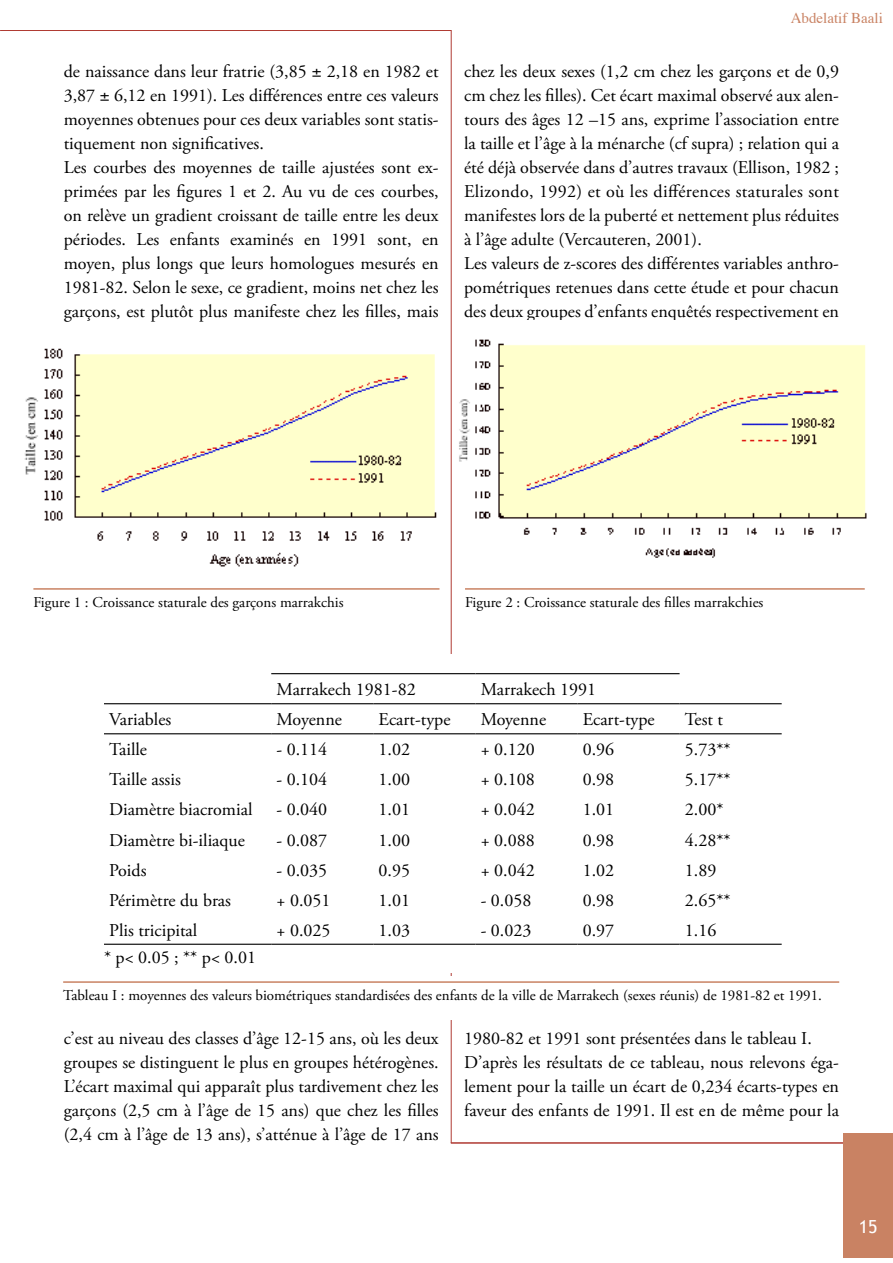
<style>
.page{position:relative;width:893px;height:1263px;background:#fff}
.page>*{position:absolute;margin:0;border:0;box-sizing:border-box;transform-origin:0 0}
.Corps_de_texte{font:18px/24px "Adobe Garamond Pro";color:#000;text-align:justify}
.t1{font:18px "Trebuchet MS";color:#fff}
.Note_de_bas_de_page{font:15px "Adobe Garamond Pro";color:#000}
.t2{font:15px "Times";color:#c98263}
</style>
<div class="page">
<hr style="left:451px;top:30px;width:1px;height:1113px;background:#b03b33">
<hr style="left:451px;top:1143px;width:394px;height:1px;background:#b03b33">
<hr style="left:451px;top:1142px;width:394px;height:1px;background:#b03b33">
<div style="left:843px;top:1133px;width:50px;height:125px;background:#c98263"></div>
<hr style="left:0;top:30px;width:452px;height:1px;background:#b03b33">
<div style="left:442px;top:976px;width:21px;height:42px;background:#fff"></div>
<div style="left:104px;top:654px;width:691px;height:319px;background:#fff"></div>
<hr style="left:271px;top:673px;width:102px;height:1px;background:#000">
<hr style="left:373px;top:673px;width:102px;height:1px;background:#000">
<hr style="left:475px;top:673px;width:102px;height:1px;background:#000">
<hr style="left:577px;top:673px;width:103px;height:1px;background:#000">
<hr style="left:104px;top:703px;width:167px;height:1px;background:#000">
<hr style="left:271px;top:703px;width:102px;height:1px;background:#000">
<hr style="left:373px;top:703px;width:102px;height:1px;background:#000">
<hr style="left:475px;top:703px;width:102px;height:1px;background:#000">
<hr style="left:577px;top:703px;width:103px;height:1px;background:#000">
<hr style="left:680px;top:703px;width:102px;height:1px;background:#000">
<hr style="left:104px;top:733px;width:167px;height:1px;background:#000">
<hr style="left:271px;top:733px;width:102px;height:1px;background:#000">
<hr style="left:373px;top:733px;width:102px;height:1px;background:#000">
<hr style="left:475px;top:733px;width:102px;height:1px;background:#000">
<hr style="left:577px;top:733px;width:103px;height:1px;background:#000">
<hr style="left:680px;top:733px;width:102px;height:1px;background:#000">
<hr style="left:104px;top:944px;width:167px;height:1px;background:#000">
<hr style="left:271px;top:944px;width:102px;height:1px;background:#000">
<hr style="left:373px;top:944px;width:102px;height:1px;background:#000">
<hr style="left:475px;top:944px;width:102px;height:1px;background:#000">
<hr style="left:577px;top:944px;width:103px;height:1px;background:#000">
<hr style="left:680px;top:944px;width:102px;height:1px;background:#000">
<hr style="left:63px;top:981px;width:776px;height:2px;background:#c98263">
<img style="left:24px;top:348px;width:413px;height:219px">
<img style="left:459px;top:339px;width:408px;height:219px">
<hr style="left:33px;top:588px;width:406px;height:2px;background:#c98263">
<hr style="left:465px;top:588px;width:400px;height:2px;background:#c98263">
<p class="Corps_de_texte" style="left:64px;top:60px;width:376px">de naissance dans leur fratrie (3,85 2,18 en 1982 et 3,87 6,12 en 1991). Les différences entre ces valeurs moyennes obtenues pour ces deux variables sont statis&shy;tiquement non significatives.</p>
<p class="Corps_de_texte" style="left:64px;top:156px;width:376px">Les courbes des moyennes de taille ajustées sont ex&shy;primées par les figures 1 et 2. Au vu de ces courbes, on relève un gradient croissant de taille entre les deux périodes. Les enfants examinés en 1991 sont, en moyen, plus longs que leurs homologues mesurés en 1981-82. Selon le sexe, ce gradient, moins net chez les garçons, est plutôt plus manifeste chez les filles, mais</p>
<p class="t2" style="left:791px;top:9px;width:94px">Abdelatif Baali</p>
<p class="Corps_de_texte" style="left:464px;top:60px;width:376px">chez les deux sexes (1,2 cm chez les garçons et de 0,9 cm chez les filles). Cet écart maximal observé aux alen&shy;tours des âges 12 –15 ans, exprime l’association entre la taille et l’âge à la ménarche (cf supra) ; relation qui a été déjà observée dans d’autres travaux (Ellison, 1982 ; Elizondo, 1992) et où les différences staturales sont manifestes lors de la puberté et nettement plus réduites à l’âge adulte (Vercauteren, 2001).</p>
<p class="Corps_de_texte" style="left:464px;top:252px;width:376px">Les valeurs de z-scores des différentes variables anthro&shy;pométriques retenues dans cette étude et pour chacun des deux groupes d’enfants enquêtés respectivement en</p>
<p class="Note_de_bas_de_page" style="left:33px;top:593px;width:312px">Figure 1 : Croissance staturale des garçons marrakchis</p>
<p class="Note_de_bas_de_page" style="left:465px;top:593px;width:300px">Figure 2 : Croissance staturale des filles marrakchies</p>
<p class="Corps_de_texte" style="left:276px;top:678px;width:141px">Marrakech 1981-82</p>
<p class="Corps_de_texte" style="left:481px;top:678px;width:117px">Marrakech 1991</p>
<p class="Corps_de_texte" style="left:109px;top:708px;width:64px">Variables</p>
<p class="Corps_de_texte" style="left:276px;top:708px;width:67px">Moyenne</p>
<p class="Corps_de_texte" style="left:379px;top:708px;width:73px">Ecart-type</p>
<p class="Corps_de_texte" style="left:481px;top:708px;width:67px">Moyenne</p>
<p class="Corps_de_texte" style="left:583px;top:708px;width:73px">Ecart-type</p>
<p class="Corps_de_texte" style="left:685px;top:708px;width:40px">Test t</p>
<p class="Corps_de_texte" style="left:109px;top:738px;width:39px">Taille</p>
<p class="Corps_de_texte" style="left:276px;top:738px;width:52px">- 0.114</p>
<p class="Corps_de_texte" style="left:379px;top:738px;width:33px">1.02</p>
<p class="Corps_de_texte" style="left:481px;top:738px;width:55px">+ 0.120</p>
<p class="Corps_de_texte" style="left:583px;top:738px;width:33px">0.96</p>
<p class="Corps_de_texte" style="left:685px;top:738px;width:47px">5.73**</p>
<p class="Corps_de_texte" style="left:109px;top:768px;width:73px">Taille assis</p>
<p class="Corps_de_texte" style="left:276px;top:768px;width:52px">- 0.104</p>
<p class="Corps_de_texte" style="left:379px;top:768px;width:33px">1.00</p>
<p class="Corps_de_texte" style="left:481px;top:768px;width:55px">+ 0.108</p>
<p class="Corps_de_texte" style="left:583px;top:768px;width:33px">0.98</p>
<p class="Corps_de_texte" style="left:685px;top:768px;width:47px">5.17**</p>
<p class="Corps_de_texte" style="left:109px;top:798px;width:145px">Diamètre biacromial</p>
<p class="Corps_de_texte" style="left:276px;top:798px;width:52px">- 0.040</p>
<p class="Corps_de_texte" style="left:379px;top:798px;width:33px">1.01</p>
<p class="Corps_de_texte" style="left:481px;top:798px;width:55px">+ 0.042</p>
<p class="Corps_de_texte" style="left:583px;top:798px;width:33px">1.01</p>
<p class="Corps_de_texte" style="left:685px;top:798px;width:40px">2.00*</p>
<p class="Corps_de_texte" style="left:109px;top:828px;width:137px">Diamètre bi-iliaque</p>
<p class="Corps_de_texte" style="left:276px;top:828px;width:52px">- 0.087</p>
<p class="Corps_de_texte" style="left:379px;top:828px;width:33px">1.00</p>
<p class="Corps_de_texte" style="left:481px;top:828px;width:55px">+ 0.088</p>
<p class="Corps_de_texte" style="left:583px;top:828px;width:33px">0.98</p>
<p class="Corps_de_texte" style="left:685px;top:828px;width:47px">4.28**</p>
<p class="Corps_de_texte" style="left:109px;top:858px;width:39px">Poids</p>
<p class="Corps_de_texte" style="left:276px;top:858px;width:52px">- 0.035</p>
<p class="Corps_de_texte" style="left:379px;top:858px;width:33px">0.95</p>
<p class="Corps_de_texte" style="left:481px;top:858px;width:55px">+ 0.042</p>
<p class="Corps_de_texte" style="left:583px;top:858px;width:33px">1.02</p>
<p class="Corps_de_texte" style="left:685px;top:858px;width:33px">1.89</p>
<p class="Corps_de_texte" style="left:109px;top:888px;width:123px">Périmètre du bras</p>
<p class="Corps_de_texte" style="left:276px;top:888px;width:55px">+ 0.051</p>
<p class="Corps_de_texte" style="left:379px;top:888px;width:33px">1.01</p>
<p class="Corps_de_texte" style="left:481px;top:888px;width:52px">- 0.058</p>
<p class="Corps_de_texte" style="left:583px;top:888px;width:33px">0.98</p>
<p class="Corps_de_texte" style="left:685px;top:888px;width:47px">2.65**</p>
<p class="Corps_de_texte" style="left:109px;top:919px;width:90px">Plis tricipital</p>
<p class="Corps_de_texte" style="left:276px;top:919px;width:55px">+ 0.025</p>
<p class="Corps_de_texte" style="left:379px;top:919px;width:33px">1.03</p>
<p class="Corps_de_texte" style="left:481px;top:919px;width:52px">- 0.023</p>
<p class="Corps_de_texte" style="left:583px;top:919px;width:33px">0.97</p>
<p class="Corps_de_texte" style="left:685px;top:919px;width:33px">1.16</p>
<p class="Corps_de_texte" style="left:104px;top:946px;width:154px">* p&lt; 0.05 ; ** p&lt; 0.01</p>
<p class="Note_de_bas_de_page" style="left:63px;top:986px;width:760px">Tableau I : moyennes des valeurs biométriques standardisées des enfants de la ville de Marrakech (sexes réunis) de 1981-82 et 1991.</p>
<p class="Corps_de_texte" style="left:64px;top:1026px;width:376px">c’est au niveau des classes d’âge 12-15 ans, où les deux groupes se distinguent le plus en groupes hétérogènes.<br>L’écart maximal qui apparaît plus tardivement chez les garçons (2,5 cm à l’âge de 15 ans) que chez les filles (2,4 cm à l’âge de 13 ans), s’atténue à l’âge de 17 ans</p>
<p class="Corps_de_texte" style="left:464px;top:1026px;width:349px">1980-82 et 1991 sont présentées dans le tableau I.</p>
<p class="Corps_de_texte" style="left:464px;top:1050px;width:376px">D’après les résultats de ce tableau, nous relevons éga&shy;lement pour la taille un écart de 0,234 écarts-types en faveur des enfants de 1991. Il est en de même pour la</p>
<p class="t1" style="left:859px;top:1216px;width:20px">15</p>
</div>
